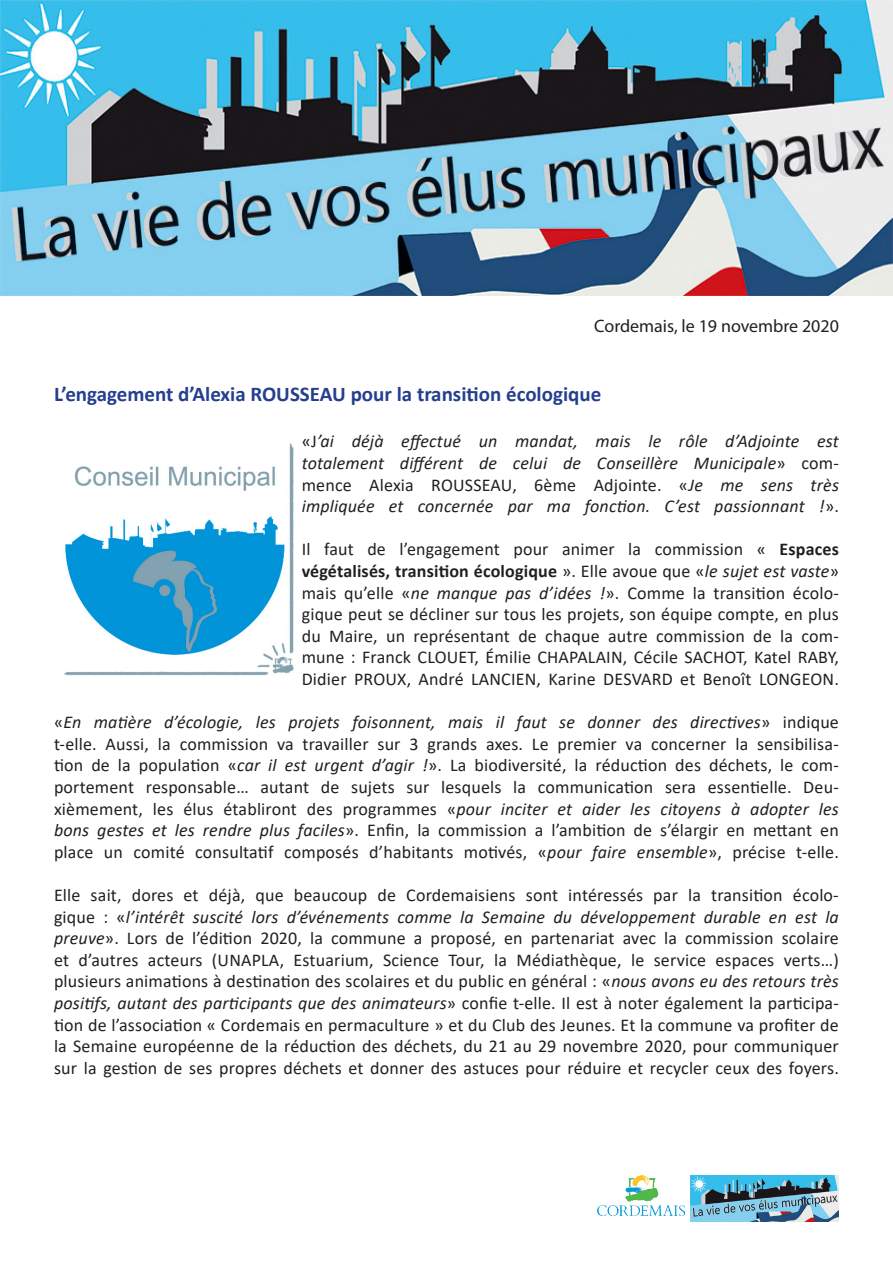
<style>
.page{position:relative;width:893px;height:1263px;background:#fff}
.page>*{position:absolute;margin:0;border:0;box-sizing:border-box;transform-origin:0 0}
.t1{font:700 21px "Calibri";color:#253f8e}
.t2{font:18px/21.6px "Calibri";letter-spacing:.01em;color:#231f20;text-align:justify}
.t3{font:italic 18px/21.6px "Calibri";letter-spacing:.01em;color:#231f20;text-align:justify}
.t4{font:18px "Myriad Pro";color:#231f20}
.s1{font-style:normal}
.s2{font-weight:700}
.s3{font-style:italic}
</style>
<div class="page">
<img style="left:0;top:0;width:893px;height:296px">
<img style="left:690px;top:1176px;width:149px;height:45px">
<img style="left:597px;top:1176px;width:88px;height:41px">
<img style="left:64px;top:443px;width:230px;height:233px">
<p class="t4" style="left:594px;top:315px;width:246px">Cordemais, le 19 novembre 2020</p>
<p class="t1" style="left:54px;top:379px;width:549px">L’engagement d’Alexia ROUSSEAU pour la transition écologique</p>
<p class="t3" style="left:302px;top:430px;width:539px"><span class="s1">«J</span>’ai déjà effectué un mandat, mais le rôle d’Adjointe est totalement différent de celui de Conseillère Municipale<span class="s1">» com&shy;mence Alexia ROUSSEAU, 6ème Adjointe. «</span>Je me sens très impliquée et concernée par ma fonction. C’est passionnant !<span class="s1">».</span></p>
<p class="t2" style="left:302px;top:538px;width:539px">Il faut de l’engagement pour animer la commission « <span class="s2">Espaces végétalisés, transition écologique</span> ». Elle avoue que «<span class="s3">le sujet est vaste</span>» mais qu’elle «<span class="s3">ne manque pas d’idées !</span>». Comme la transition écolo&shy;gique peut se décliner sur tous les projets, son équipe compte, en plus du Maire, un représentant de chaque autre commission de la com&shy;mune : Franck CLOUET, Émilie CHAPALAIN, Cécile SACHOT, Katel RABY, Didier PROUX, André LANCIEN, Karine DESVARD et Benoît LONGEON.</p>
<p class="t2" style="left:54px;top:711px;width:786px">«<span class="s3">En matière d’écologie, les projets foisonnent, mais il faut se donner des directives</span>» indique t-elle. Aussi, la commission va travailler sur 3 grands axes. Le premier va concerner la sensibilisa&shy;tion de la population «<span class="s3">car il est urgent d’agir !</span>». La biodiversité, la réduction des déchets, le com&shy;portement responsable… autant de sujets sur lesquels la communication sera essentielle. Deu&shy;xièmement, les élus établiront des programmes «<span class="s3">pour inciter et aider les citoyens à adopter les bons gestes et les rendre plus faciles</span>». Enfin, la commission a l’ambition de s’élargir en mettant en place un comité consultatif composés d’habitants motivés, «<span class="s3">pour faire ensemble</span>», précise t-elle.</p>
<p class="t2" style="left:54px;top:884px;width:786px">Elle sait, dores et déjà, que beaucoup de Cordemaisiens sont intéressés par la transition écolo&shy;gique : «<span class="s3">l’intérêt suscité lors d’événements comme la Semaine du développement durable en est la preuve</span>». Lors de l’édition 2020, la commune a proposé, en partenariat avec la commission scolaire et d’autres acteurs (UNAPLA, Estuarium, Science Tour, la Médiathèque, le service espaces verts…) plusieurs animations à destination des scolaires et du public en général : «<span class="s3">nous avons eu des retours très positifs, autant des participants que des animateurs</span>» confie t-elle. Il est à noter également la participa&shy;tion de l’association « Cordemais en permaculture » et du Club des Jeunes. Et la commune va profiter de la Semaine européenne de la réduction des déchets, du 21 au 29 novembre 2020, pour communiquer sur la gestion de ses propres déchets et donner des astuces pour réduire et recycler ceux des foyers.</p>
</div>
